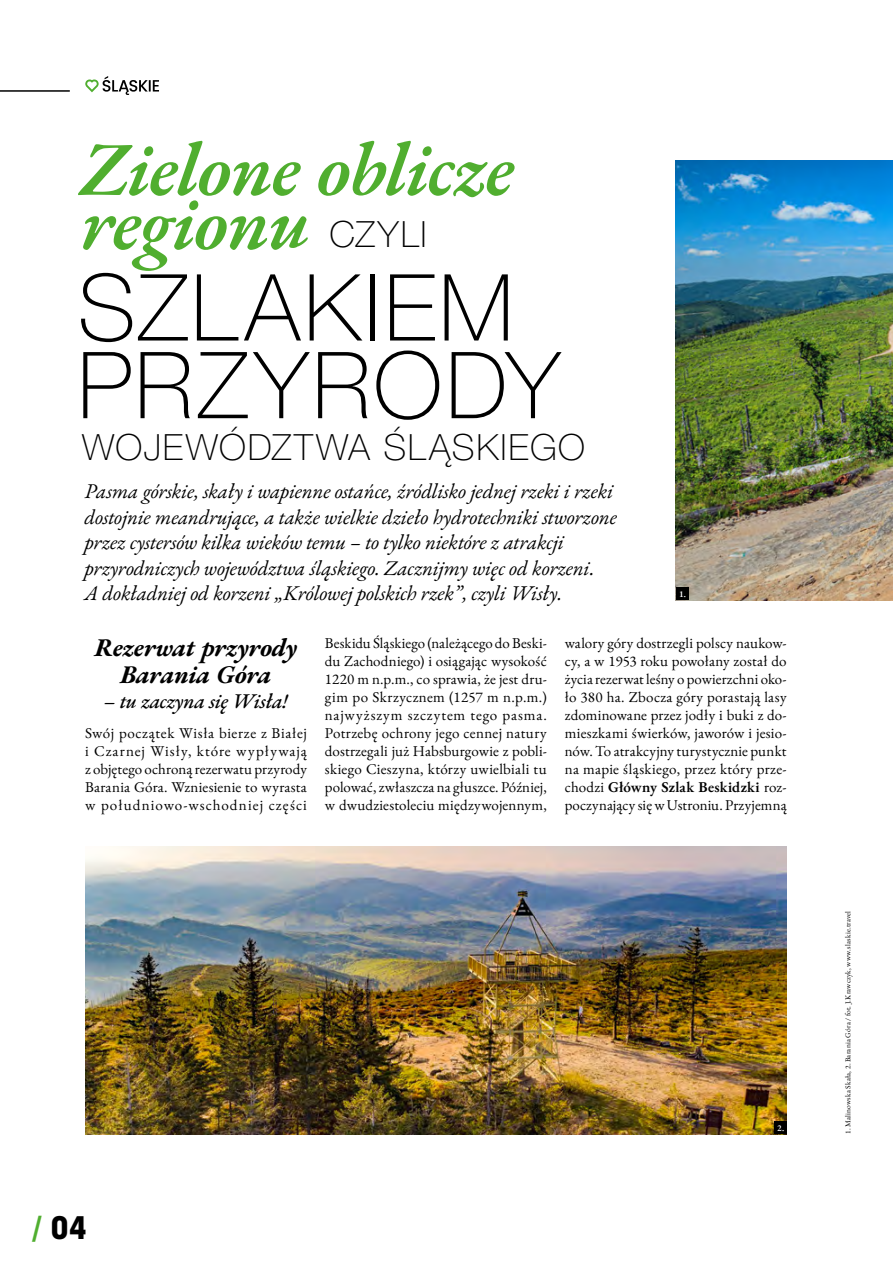
<style>
.page{position:relative;width:893px;height:1263px;background:#fff}
.page>*{position:absolute;margin:0;border:0;box-sizing:border-box;transform-origin:0 0}
.t1{font:100 92.55px/77.7px "Helvetica Neue LT Pro";letter-spacing:.04em;color:#000}
.t2{font:italic 600 76.2px/54.2px "EB Garamond";letter-spacing:-.02em;color:#50ae2f}
.t3{font:100 36.15px "Helvetica Neue LT Pro";letter-spacing:.045em;color:#000}
.t4{font:29.7px "Geometric 706 Blk EU";color:#000}
.t5{font:italic 700 25.5px/27px "EB Garamond";letter-spacing:-.01em;color:#000;text-align:center}
.t6{font:italic 21px/25.5px "EB Garamond";letter-spacing:-.01em;color:#000}
.t7{font:italic 500 21px "EB Garamond";letter-spacing:-.025em;color:#000}
.t8{font:15px/18px "EB Garamond";letter-spacing:.015em;color:#000;text-align:justify}
.t9{font:600 9px "EB Garamond";color:#fff}
.t10{font:7.5px "EB Garamond";letter-spacing:.02em;color:#000}
.s1{font-weight:600}
.s2{color:#50ae2f}
</style>
<div class="page">
<img style="left:676px;top:161px;width:217px;height:439px">
<img style="left:85px;top:846px;width:702px;height:288px">
<div style="left:774px;top:1121px;width:13px;height:13px;background:#000"></div>
<div style="left:676px;top:587px;width:12px;height:13px;background:#000"></div>
<hr style="left:0;top:90px;width:69px;height:2px;background:#000">
<svg style="left:85px;top:76px;width:74px;height:19px"></svg>
<h2 class="t2" style="left:80px;top:143px;width:435px">Zielone oblicze regionu</h2>
<h1 class="t1" style="left:77px;top:269px;width:484px">SZLAKIEM<br>PRZYRODY</h1>
<h3 class="t3" style="left:329px;top:214px;width:99px">CZYLI</h3>
<h3 class="t3" style="left:82px;top:426px;width:504px">WOJEWÓDZTWA ŚLĄSKIEGO</h3>
<p class="t6" style="left:85px;top:478px;width:534px">Pasma górskie, skały i wapienne ostańce, źródlisko jednej rzeki i rzeki dostojnie meandrujące, a także wielkie dzieło hydrotechniki stworzone przez cystersów kilka wieków temu – to tylko niektóre z atrakcji przyrodniczych województwa śląskiego. Zacznijmy więc od korzeni.<br>A dokładniej od korzeni „Królowej polskich rzek”, czyli Wisły.</p>
<p class="t9" style="left:679px;top:588px;width:8px">1.</p>
<h3 class="t5" style="left:94px;top:634px;width:205px">Rezerwat przyrody<br>Barania Góra</h3>
<h3 class="t7" style="left:104px;top:687px;width:186px">– tu zaczyna się Wisła!</h3>
<p class="t8" style="left:85px;top:724px;width:223px">Swój początek Wisła bierze z Białej i Czarnej Wisły, które wypływają z objętego ochroną rezerwatu przyrody Barania Góra. Wzniesienie to wyrasta w południowo-wschodniej części</p>
<p class="t8" style="left:325px;top:634px;width:223px">Beskidu Śląskiego (należącego do Beski&shy;du Zachodniego) i osiągając wysokość 1220 m n.p.m., co sprawia, że jest dru&shy;gim po Skrzycznem (1257 m n.p.m.) najwyższym szczytem tego pasma.<br>Potrzebę ochrony jego cennej natury dostrzegali już Habsburgowie z pobli&shy;skiego Cieszyna, którzy uwielbiali tu polować, zwłaszcza na głuszce. Później, w dwudziestoleciu międzywojennym,</p>
<p class="t8" style="left:565px;top:634px;width:223px">walory góry dostrzegli polscy naukow&shy;cy, a w 1953 roku powołany został do życia rezerwat leśny o powierzchni oko&shy;ło 380 ha. Zbocza góry porastają lasy zdominowane przez jodły i buki z do&shy;mieszkami świerków, jaworów i jesio&shy;nów. To atrakcyjny turystycznie punkt na mapie śląskiego, przez który prze&shy;chodzi <span class="s1">Główny Szlak Beskidzki</span> roz&shy;poczynający się w Ustroniu. Przyjemną</p>
<h3 class="t4" style="left:33px;top:1207px;width:56px"><span class="s2">/</span> 04</h3>
<p class="t9" style="left:777px;top:1122px;width:9px">2.</p>
<p class="t10" style="left:843px;top:1134px;width:225px;rotate:-90deg">1. Malinowska Skała, 2. Barania Góra / fot. J.Krawczyk, www.slaskie.travel</p>
</div>
